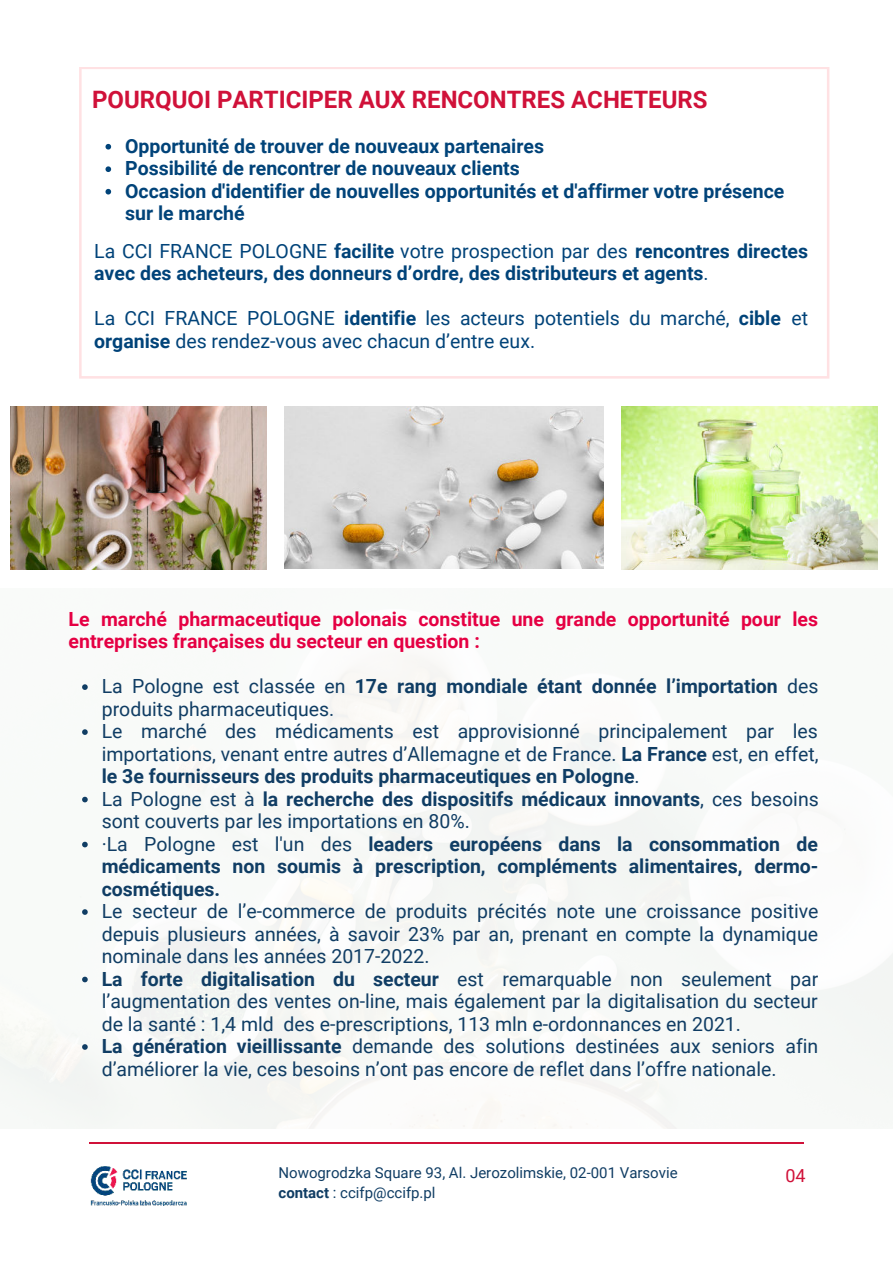
<style>
.page{position:relative;width:893px;height:1264px;background:#fff}
.page>*{position:absolute;margin:0;border:0;box-sizing:border-box;transform-origin:0 0}
.t1{font:700 24px "Roboto";color:#d01139}
.t2{font:700 19.5px/22.5px "Roboto";color:#103d64}
.t3{font:19.5px/22.5px "Roboto";color:#103d64}
.t4{font:700 19.5px/22.5px "Roboto";color:#004379}
.t5{font:700 19.5px/22.5px "Roboto";color:#e50043}
.t6{font:19.5px/22.5px "Roboto";color:#004379}
.t7{font:18px "Roboto";color:#d01139}
.t8{font:15px "Roboto";color:#103d64}
.s1{font-weight:400}
.s2{font-weight:700}
</style>
<div class="page">
<hr style="left:89px;top:1142px;width:714px;height:1px;background:#d01139">
<img style="left:10px;top:406px;width:256px;height:163px">
<img style="left:90px;top:1166px;width:97px;height:39px">
<svg style="left:79px;top:67px;width:750px;height:311px"></svg>
<img style="left:284px;top:406px;width:319px;height:162px">
<img style="left:621px;top:406px;width:256px;height:163px">
<img style="left:0;top:658px;width:892px;height:469px">
<svg style="left:105px;top:144px;width:6px;height:5px"></svg>
<svg style="left:105px;top:166px;width:6px;height:6px"></svg>
<svg style="left:105px;top:189px;width:6px;height:5px"></svg>
<svg style="left:82px;top:684px;width:6px;height:6px"></svg>
<svg style="left:82px;top:729px;width:6px;height:6px"></svg>
<svg style="left:82px;top:796px;width:6px;height:6px"></svg>
<svg style="left:82px;top:841px;width:6px;height:6px"></svg>
<svg style="left:82px;top:909px;width:6px;height:5px"></svg>
<svg style="left:82px;top:976px;width:6px;height:6px"></svg>
<svg style="left:82px;top:1044px;width:6px;height:5px"></svg>
<p class="t1" style="left:92px;top:83px;width:617px">POURQUOI PARTICIPER AUX RENCONTRES ACHETEURS</p>
<p class="t4" style="left:125px;top:134px;width:660px">Opportunité de trouver de nouveaux partenaires<br>Possibilité de rencontrer de nouveaux clients<br>Occasion d'identifier de nouvelles opportunités et d'affirmer votre présence sur le marché</p>
<p class="t4" style="left:94px;top:239px;width:715px"><span class="s1">La CCI FRANCE POLOGNE</span> facilite <span class="s1">votre prospection par des</span> rencontres directes avec des acheteurs, des donneurs d’ordre, des distributeurs et agents<span class="s1">.</span></p>
<p class="t6" style="left:94px;top:306px;width:715px">La CCI FRANCE POLOGNE <span class="s2">identifie</span> les acteurs potentiels du marché, <span class="s2">cible</span> et <span class="s2">organise</span> des rendez-vous avec chacun d’entre eux.</p>
<p class="t5" style="left:69px;top:607px;width:751px">Le marché pharmaceutique polonais constitue une grande opportunité pour les entreprises françaises du secteur en question :</p>
<p class="t2" style="left:102px;top:674px;width:718px"><span class="s1">La Pologne est classée en</span> 17e rang mondiale étant donnée l’importation <span class="s1">des produits pharmaceutiques.<br>Le marché des médicaments est approvisionné principalement par les importations, venant entre autres d’Allemagne et de France.</span> La France <span class="s1">est, en effet, </span>le 3e fournisseurs des produits pharmaceutiques en Pologne<span class="s1">.<br>La Pologne est à</span> la recherche des dispositifs médicaux innovants<span class="s1">, ces besoins sont couverts par les importations en 80%.<br>·La Pologne est l'un des</span> leaders européens dans la consommation de médicaments non soumis à prescription, compléments alimentaires, dermo&shy;cosmétiques.</p>
<p class="t3" style="left:102px;top:899px;width:718px">Le secteur de l’e-commerce de produits précités note une croissance positive depuis plusieurs années, à savoir 23% par an, prenant en compte la dynamique nominale dans les années 2017-2022.<br><span class="s2">La forte digitalisation du secteur</span> est remarquable non seulement par l’augmentation des ventes on-line, mais également par la digitalisation du secteur de la santé : 1,4 mld des e-prescriptions, 113 mln e-ordonnances en 2021.<br><span class="s2">La génération vieillissante</span> demande des solutions destinées aux seniors afin d’améliorer la vie, ces besoins n’ont pas encore de reflet dans l’offre nationale.</p>
<p class="t8" style="left:278px;top:1162px;width:400px">Nowogrodzka Square 93, Al. Jerozolimskie, 02-001 Varsovie</p>
<p class="t7" style="left:785px;top:1163px;width:22px">04</p>
<p class="t8" style="left:278px;top:1182px;width:158px"><span class="s2">contact</span> : ccifp@ccifp.pl</p>
</div>
